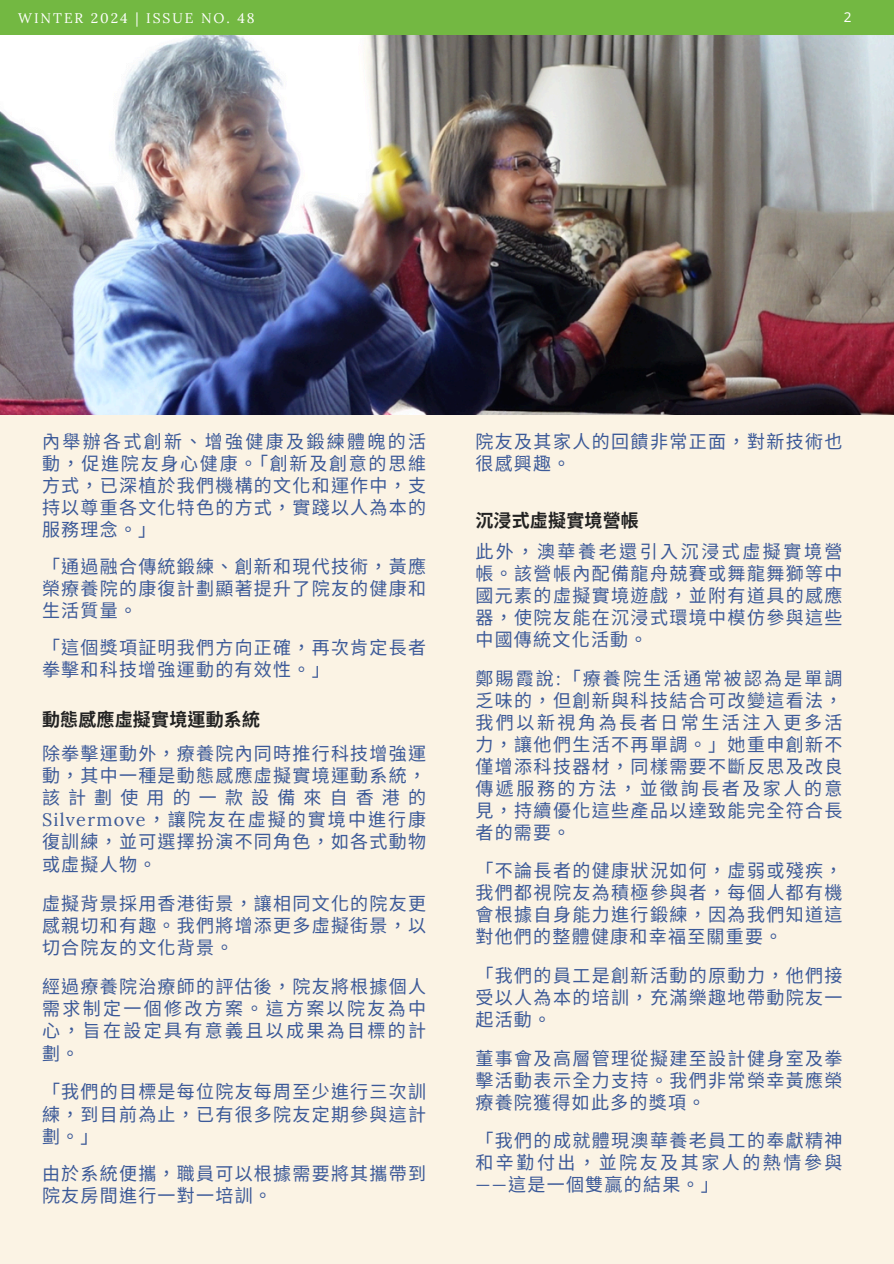
<style>
.page{position:relative;width:894px;height:1264px;background:#fff}
.page>*{position:absolute;margin:0;border:0;box-sizing:border-box;transform-origin:0 0}
.t1{font:18px/21.9px "Noto Sans CJ Ksc";letter-spacing:.075em;color:#3b5998;text-align:justify}
.t2{font:700 18px "Noto Sans CJ Ksc";letter-spacing:.01em;color:#222}
.t3{font:13.95px "Lora";letter-spacing:.14em;color:#fff}
.t4{font:13.5px "Noto Sans";color:#fff}
.s1{font-family:"Lora"}
</style>
<div class="page">
<div style="left:0;top:0;width:893px;height:1263px;background:#fbf3e4"></div>
<img style="left:0;top:34px;width:893px;height:380px">
<div style="left:0;top:0;width:893px;height:34px;background:#73b842"></div>
<h2 class="t3" style="left:18px;top:9px;width:238px">WINTER 2024 | ISSUE NO. 48</h2>
<h2 class="t4" style="left:843px;top:8px;width:9px">2</h2>
<p class="t1" style="left:42px;top:429px;width:385px">內舉辦各式創新、 增強健康及鍛練體魄的活動， 促進院友身心健康。「創新及創意的思維方式， 已深植於我們機構的文化和運作中， 支持以尊重各文化特色的方式， 實踐以人為本的服務理念。 」</p>
<p class="t1" style="left:42px;top:554px;width:385px">「通過融合傳統鍛練、 創新和現代技術， 黃應榮療養院的康復計劃顯著提升了院友的健康和生活質量。</p>
<p class="t1" style="left:42px;top:635px;width:385px">「這個獎項証明我們方向正確， 再次肯定長者拳擊和科技增強運動的有效性。 」</p>
<h2 class="t2" style="left:42px;top:705px;width:218px">動態感應虛擬實境運動系統</h2>
<h2 class="t1" style="left:42px;top:740px;width:385px;text-align:left">除拳擊運動外， 療養院內同時推行科技增強運動， 其中一種是動態感應虛擬實境運動系統，該計劃使用 的一款設備來自 香港的<br><span class="s1">Silvermove</span>， 讓院友在虛擬的實境中進行康復訓練， 並可選擇扮演不同角色， 如各式動物或虛擬人物。</h2>
<h2 class="t1" style="left:42px;top:890px;width:385px">虛擬背景採用香港街景， 讓相同文化的院友更感親切和有趣。 我們將增添更多虛擬街景， 以切合院友的文化背景。</h2>
<h1 class="t1" style="left:42px;top:974px;width:385px">經過療養院治療師的評估後， 院友將根據個人需求制定一個修改方案。 這方案以院友為中心， 旨在設定具有意義且以成果為目標的計劃。</h1>
<h2 class="t1" style="left:42px;top:1079px;width:385px">「我們的目標是每位院友每周至少進行三次訓練， 到目前為止， 已有很多院友定期參與這計劃。」</h2>
<h2 class="t1" style="left:42px;top:1161px;width:385px">由於系統便攜， 職員可以根據需要將其攜帶到院友房間進行一對一培訓。</h2>
<h2 class="t1" style="left:475px;top:429px;width:367px;line-height:22.5px">院友及其家人的回饋非常正面， 對新技術也很感興趣。</h2>
<h2 class="t2" style="left:475px;top:506px;width:165px">沉浸式虛擬實境營帳</h2>
<h2 class="t1" style="left:475px;top:539px;width:368px">此外， 澳華養老還引入沉浸式虛擬實境營帳。 該營帳內配備龍舟兢賽或舞龍舞獅等中國元素的虛擬實境遊戲， 並附有道具的感應器， 使院友能在沉浸式環境中模仿參與這些中國傳統文化活動。</h2>
<h2 class="t1" style="left:475px;top:666px;width:368px;text-align:left">鄭賜霞說<span class="s1">:</span>「療養院生活通常被認為是單調乏味的， 但創新與科技結合可改變這看法，我們以新視角為長者日常生活注入更多活力， 讓他們生活不再單調。 」她重申創新不僅增添科技器材， 同樣需要不斷反思及改良傳遞服務的方法， 並徵詢長者及家人的意見， 持續優化這些產品以達致能完全符合長者的需要。</h2>
<h2 class="t1" style="left:475px;top:858px;width:367px;text-align:left">「不論長者的健康狀況如何， 虛弱或殘疾，我們都視院友為積極參與者， 每個人都有機會根據自身能力進行鍛練， 因為我們知道這對他們的整體健康和幸福至關重要。</h2>
<h1 class="t1" style="left:475px;top:963px;width:367px">「我們的員工是創新活動的原動力， 他們接受以人為本的培訓， 充滿樂趣地帶動院友一起活動。</h1>
<h2 class="t1" style="left:475px;top:1046px;width:368px">董事會及高層管理從擬建至設計健身室及拳擊活動表示全力支持。 我們非常榮幸黃應榮療養院獲得如此多的獎項。</h2>
<h2 class="t1" style="left:475px;top:1128px;width:368px">「我們的成就體現澳華養老員工的奉獻精神和辛勤付出， 並院友及其家人的熱情參與<span class="s1">——</span>這是一個雙贏的結果。 」</h2>
</div>
